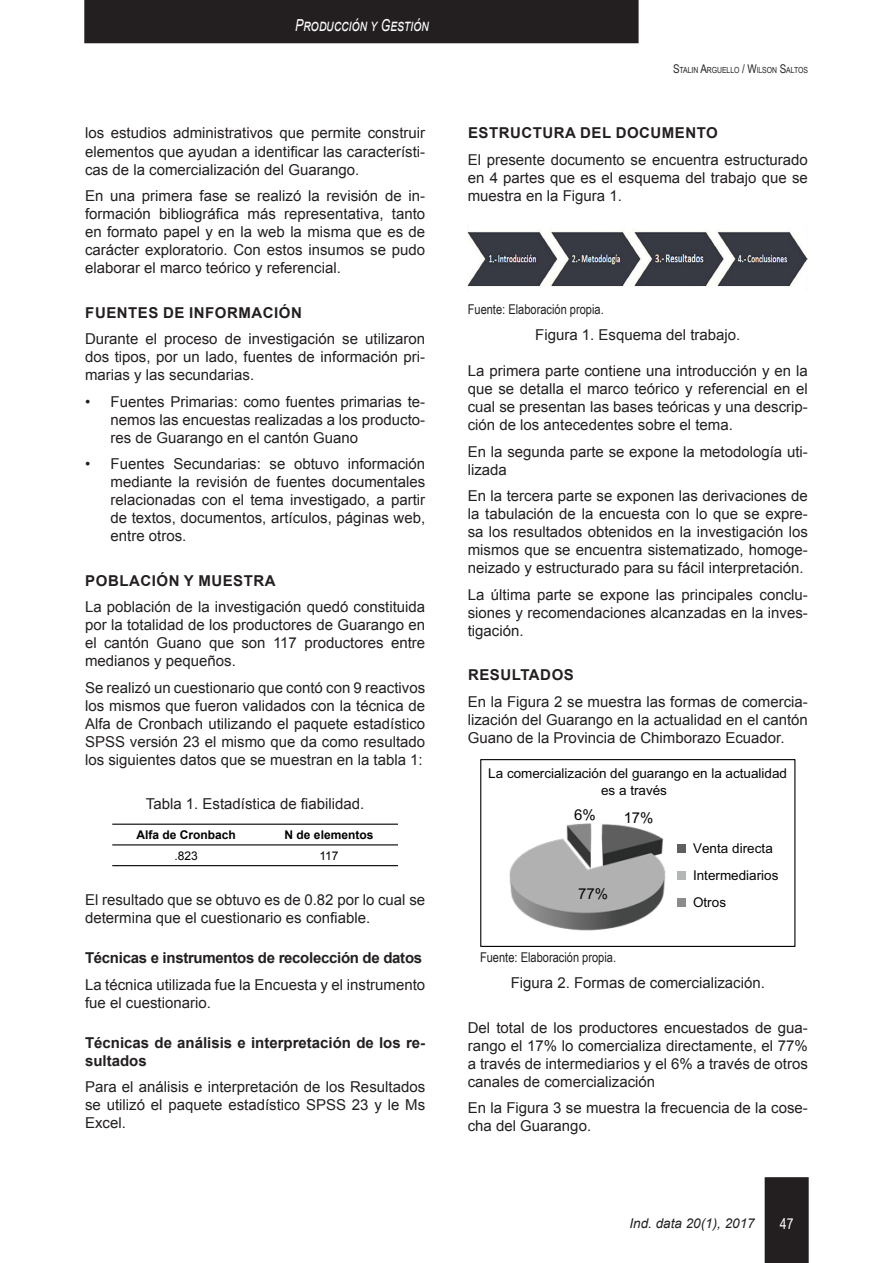
<style>
.page{position:relative;width:893px;height:1263px;background:#fff}
.page>*{position:absolute;margin:0;border:0;box-sizing:border-box;transform-origin:0 0}
.t1{font:italic 16.5px "Arial";color:#fff;scale:.75 1}
.TABULADO{font:15px/18px "Arial";color:#231f20;text-align:justify}
.TABLA__FIGURA{font:15px "Arial";color:#231f20}
.SUBTITULO_1{font:700 15px "Arial";letter-spacing:.035em;color:#231f20}
.SUBTITULO_2{font:700 15px/18px "Arial";color:#231f20}
.SUBTITULO_2-2{font:700 15px "Arial";letter-spacing:-.02em;color:#231f20}
.t2{font:15px "Arial";color:#040503}
.t3{font:15px "Arial Narrow";color:#fff}
.t4{font:13.5px/27.2px "Arial";color:#040503;text-align:center}
.FUENTE{font:13.5px "Arial Narrow";color:#231f20}
.t5{font:italic 13.5px "Arial";color:#231f20}
.t6{font:700 12px "Arial";color:#000}
.t7{font:12px "Arial";color:#000}
.t8{font:8.4px "Arial Narrow";letter-spacing:-.005em;color:#231f20}
.s1{font-size:12px}
</style>
<div class="page">
<div style="left:765px;top:1177px;width:44px;height:86px;background:#231f20"></div>
<div style="left:84px;top:0;width:555px;height:43px;background:#231f20"></div>
<svg style="left:112px;top:845px;width:286px;height:1px"></svg>
<hr style="left:112px;top:824px;width:148px;height:1px;background:#000">
<hr style="left:260px;top:824px;width:138px;height:1px;background:#000">
<hr style="left:112px;top:844px;width:148px;height:1px;background:#000">
<hr style="left:260px;top:844px;width:138px;height:1px;background:#000">
<hr style="left:112px;top:865px;width:148px;height:1px;background:#000">
<hr style="left:260px;top:865px;width:138px;height:1px;background:#000">
<img style="left:468px;top:229px;width:340px;height:58px">
<img style="left:509px;top:823px;width:177px;height:108px">
<div style="left:677px;top:844px;width:9px;height:9px;background:#5f5f5f"></div>
<div style="left:677px;top:871px;width:9px;height:9px;background:#b4b5b5"></div>
<div style="left:677px;top:899px;width:9px;height:8px;background:#8b8b8b"></div>
<div style="left:480px;top:759px;width:315px;height:188px;border:1px solid #040503"></div>
<p class="t1" style="left:295px;top:14px;width:179px">Producción y Gestión</p>
<p class="TABULADO" style="left:85px;top:124px;width:342px">los estudios administrativos que permite construir elementos que ayudan a identificar las característi&shy;cas de la comercialización del Guarango.</p>
<p class="TABULADO" style="left:85px;top:187px;width:342px">En una primera fase se realizó la revisión de in&shy;formación bibliográfica más representativa, tanto en formato papel y en la web la misma que es de carácter exploratorio. Con estos insumos se pudo elaborar el marco teórico y referencial.</p>
<p class="SUBTITULO_1" style="left:85px;top:302px;width:218px">FUENTES DE INFORMACIÓN</p>
<p class="TABULADO" style="left:85px;top:330px;width:342px">Durante el proceso de investigación se utilizaron dos tipos, por un lado, fuentes de información pri&shy;marias y las secundarias.</p>
<p class="TABULADO" style="left:111px;top:392px;width:316px;text-indent:-26px">• Fuentes Primarias: como fuentes primarias te&shy;nemos las encuestas realizadas a los producto&shy;res de Guarango en el cantón Guano</p>
<p class="TABULADO" style="left:111px;top:455px;width:316px;text-indent:-26px">• Fuentes Secundarias: se obtuvo información mediante la revisión de fuentes documentales relacionadas con el tema investigado, a partir de textos, documentos, artículos, páginas web, entre otros.</p>
<p class="SUBTITULO_1" style="left:85px;top:570px;width:192px">POBLACIÓN Y MUESTRA</p>
<p class="TABULADO" style="left:85px;top:598px;width:342px">La población de la investigación quedó constituida por la totalidad de los productores de Guarango en el cantón Guano que son 117 productores entre medianos y pequeños.</p>
<p class="TABULADO" style="left:85px;top:678px;width:342px">Se realizó un cuestionario que contó con 9 reactivos los mismos que fueron validados con la técnica de Alfa de Cronbach utilizando el paquete estadístico SPSS versión 23 el mismo que da como resultado los siguientes datos que se muestran en la tabla 1:</p>
<p class="TABLA__FIGURA" style="left:146px;top:793px;width:220px">Tabla 1. Estadística de fiabilidad.</p>
<p class="t6" style="left:136px;top:826px;width:101px">Alfa de Cronbach</p>
<p class="t6" style="left:285px;top:826px;width:90px">N de elementos</p>
<p class="t7" style="left:174px;top:847px;width:25px">.823</p>
<p class="t7" style="left:319px;top:847px;width:21px">117</p>
<p class="TABULADO" style="left:85px;top:890px;width:342px">El resultado que se obtuvo es de 0.82 por lo cual se determina que el cuestionario es confiable.</p>
<p class="SUBTITULO_2-2" style="left:85px;top:947px;width:339px">Técnicas e instrumentos de recolección de datos</p>
<p class="TABULADO" style="left:85px;top:975px;width:342px">La técnica utilizada fue la Encuesta y el instrumento fue el cuestionario.</p>
<p class="SUBTITULO_2" style="left:85px;top:1034px;width:342px">Técnicas de análisis e interpretación de los re&shy;sultados</p>
<p class="TABULADO" style="left:85px;top:1078px;width:342px">Para el análisis e interpretación de los Resultados se utilizó el paquete estadístico SPSS 23 y le Ms Excel.</p>
<p class="t8" style="left:673px;top:63px;width:136px"><span class="s1">S</span>TALIN <span class="s1">A</span>RGUELLO <span class="s1">/ W</span>ILSON <span class="s1">S</span>ALTOS</p>
<p class="SUBTITULO_1" style="left:468px;top:123px;width:251px">ESTRUCTURA DEL DOCUMENTO</p>
<p class="TABULADO" style="left:468px;top:151px;width:342px">El presente documento se encuentra estructurado en 4 partes que es el esquema del trabajo que se muestra en la Figura 1.</p>
<p class="FUENTE" style="left:468px;top:299px;width:137px">Fuente: Elaboración propia.</p>
<p class="TABLA__FIGURA" style="left:535px;top:325px;width:207px">Figura 1. Esquema del trabajo.</p>
<p class="TABULADO" style="left:468px;top:362px;width:342px">La primera parte contiene una introducción y en la que se detalla el marco teórico y referencial en el cual se presentan las bases teóricas y una descrip&shy;ción de los antecedentes sobre el tema.</p>
<p class="TABULADO" style="left:468px;top:442px;width:342px">En la segunda parte se expone la metodología uti&shy;lizada</p>
<p class="TABULADO" style="left:468px;top:487px;width:342px">En la tercera parte se exponen las derivaciones de la tabulación de la encuesta con lo que se expre&shy;sa los resultados obtenidos en la investigación los mismos que se encuentra sistematizado, homoge&shy;neizado y estructurado para su fácil interpretación.</p>
<p class="TABULADO" style="left:468px;top:585px;width:342px">La última parte se expone las principales conclu&shy;siones y recomendaciones alcanzadas en la inves&shy;tigación.</p>
<p class="SUBTITULO_1" style="left:468px;top:664px;width:107px">RESULTADOS</p>
<p class="TABULADO" style="left:468px;top:692px;width:342px">En la Figura 2 se muestra las formas de comercia&shy;lización del Guarango en la actualidad en el cantón Guano de la Provincia de Chimborazo Ecuador.</p>
<p class="t4" style="left:488px;top:765px;width:300px;line-height:16.2px">La comercialización del guarango en la actualidad es a través</p>
<p class="t2" style="left:624px;top:807px;width:31px">17%</p>
<p class="t2" style="left:574px;top:805px;width:23px">6%</p>
<p class="t2" style="left:578px;top:883px;width:31px">77%</p>
<p class="t4" style="left:693px;top:834px;width:87px;text-align:left">Venta directa<br>Intermediarios<br>Otros</p>
<p class="FUENTE" style="left:480px;top:947px;width:137px">Fuente: Elaboración propia.</p>
<p class="TABLA__FIGURA" style="left:511px;top:972px;width:256px">Figura 2. Formas de comercialización.</p>
<p class="TABULADO" style="left:468px;top:1018px;width:342px">Del total de los productores encuestados de gua&shy;rango el 17% lo comercializa directamente, el 77% a través de intermediarios y el 6% a través de otros canales de comercialización</p>
<p class="TABULADO" style="left:468px;top:1099px;width:342px">En la Figura 3 se muestra la frecuencia de la cose&shy;cha del Guarango.</p>
<p class="t5" style="left:629px;top:1215px;width:127px">Ind. data 20(1), 2017</p>
<p class="t3" style="left:780px;top:1213px;width:15px">47</p>
</div>
